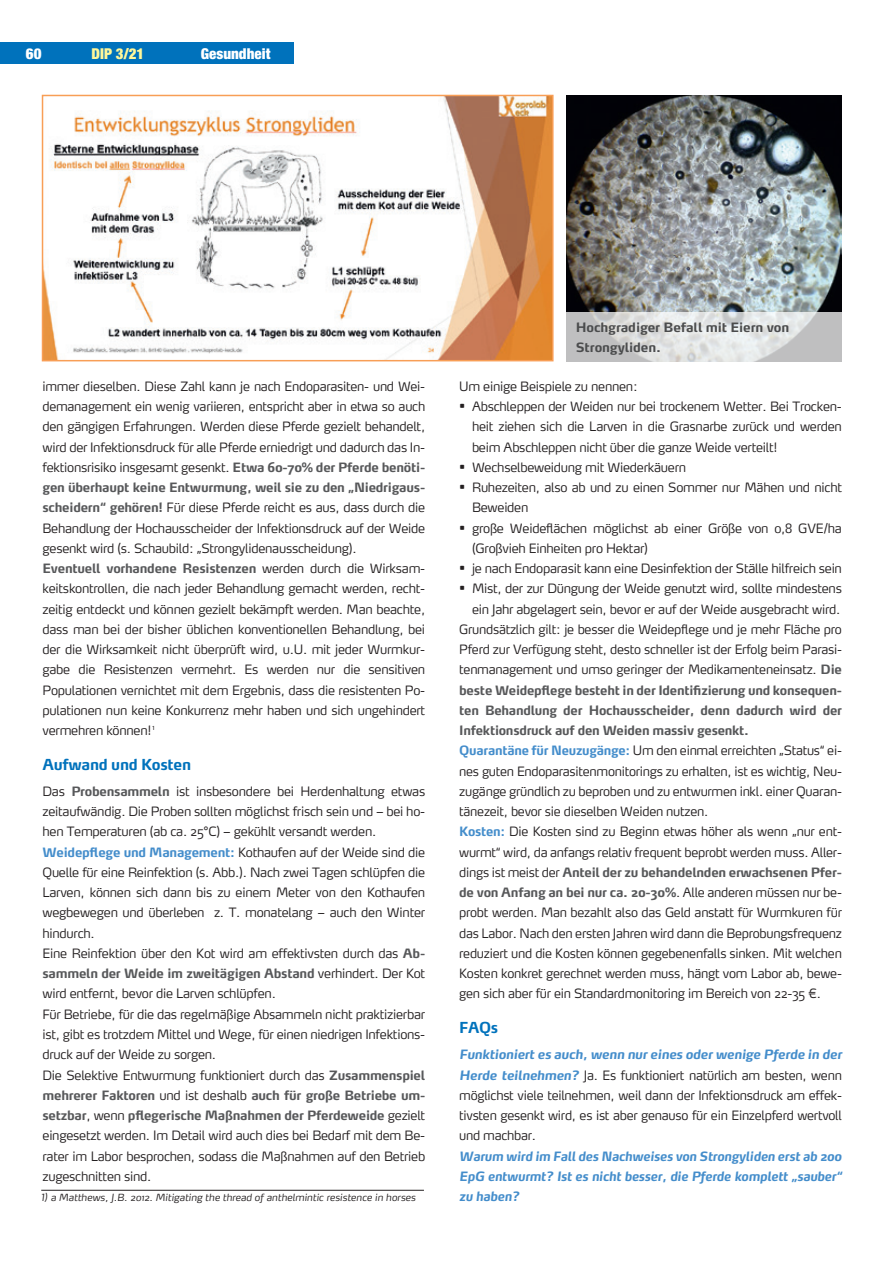
<style>
.page{position:relative;width:893px;height:1263px;background:#fff}
.page>*{position:absolute;margin:0;border:0;box-sizing:border-box;transform-origin:0 0}
.t1{font:700 15px "Max OT";letter-spacing:-.02em;color:#0072bc}
.t2{font:900 condensed 15px "Helvetica Neue";color:#fff}
.t3{font:900 condensed 15px "Helvetica Neue";color:#fff79a}
.t4{font:700 15px "Max OT";letter-spacing:-.02em;color:#0072bc;scale:.96 1}
.t5{font:300 12.75px/20.2px "Max OT";letter-spacing:-.02em;color:#231f20}
.t6{font:700 12.75px "Max OT";letter-spacing:-.02em;color:#57585a}
.t7{font:italic 700 12.75px/20.2px "Max OT";letter-spacing:-.02em;color:#448dcb;text-align:justify;scale:.96 1}
.t8{font:700 12.75px/19.5px "Max OT";letter-spacing:-.01em;color:#4b4c4d}
.t9{font:italic 300 9.75px "Max OT";color:#231f20}
.s1{font-weight:700;color:#57585a}
.s2{font-weight:700;color:#448dcb}
.s3{font-weight:900;font-size:15px}
.s4{font-weight:300;color:#231f20}
.s5{font-weight:700;font-style:italic;color:#448dcb}
</style>
<div class="page">
<div style="left:0;top:43px;width:293px;height:21px;background:#0072bc"></div>
<img style="left:45px;top:98px;width:506px;height:260px">
<div style="left:42px;top:95px;width:512px;height:266px;border:2px solid #f89e56"></div>
<img style="left:566px;top:95px;width:276px;height:218px">
<svg style="left:566px;top:313px;width:276px;height:49px;background:#d5d6d6"></svg>
<hr style="left:41px;top:1190px;width:383px;height:1px;background:#231f20">
<p class="t2" style="left:26px;top:44px;width:17px">60</p>
<p class="t3" style="left:92px;top:44px;width:54px">DIP 3/21</p>
<p class="t2" style="left:201px;top:44px;width:71px">Gesundheit</p>
<p class="t5" style="left:43px;top:376px;width:384px">immer dieselben. Diese Zahl kann je nach Endoparasiten- und Wei&shy;demanagement ein wenig variieren, entspricht aber in etwa so auch den gängigen Erfahrungen. Werden diese Pferde gezielt behandelt, wird der Infektionsdruck für alle Pferde erniedrigt und dadurch das In&shy;fektionsrisiko insgesamt gesenkt. <span class="s1">Etwa 60-70% der Pferde benöti&shy;gen überhaupt keine Entwurmung, weil sie zu den „Niedrigaus&shy;scheidern“ gehören!</span> Für diese Pferde reicht es aus, dass durch die Behandlung der Hochausscheider der Infektionsdruck auf der Weide gesenkt wird (s. Schaubild: „Strongylidenausscheidung).<br><span class="s1">Eventuell vorhandene Resistenzen</span> werden durch die Wirksam&shy;keitskontrollen, die nach jeder Behandlung gemacht werden, recht&shy;zeitig entdeckt und können gezielt bekämpft werden. Man beachte, dass man bei der bisher üblichen konventionellen Behandlung, bei der die Wirksamkeit nicht überprüft wird, u.U. mit jeder Wurmkur&shy;gabe die Resistenzen vermehrt. Es werden nur die sensitiven Populationen vernichtet mit dem Ergebnis, dass die resistenten Po&shy;pulationen nun keine Konkurrenz mehr haben und sich ungehindert vermehren können!<sup>1</sup></p>
<p class="t1" style="left:43px;top:754px;width:150px">Aufwand und Kosten</p>
<p class="t5" style="left:43px;top:781px;width:384px">Das <span class="s1">Probensammeln</span> ist insbesondere bei Herdenhaltung etwas zeitaufwändig. Die Proben sollten möglichst frisch sein und – bei ho&shy;hen Temperaturen (ab ca. 25°C) – gekühlt versandt werden.<br><span class="s2">Weidepflege und Management:</span> Kothaufen auf der Weide sind die Quelle für eine Reinfektion (s. Abb.). Nach zwei Tagen schlüpfen die Larven, können sich dann bis zu einem Meter von den Kothaufen wegbewegen und überleben z. T. monatelang – auch den Winter hindurch.<br>Eine Reinfektion über den Kot wird am effektivsten durch das <span class="s1">Ab&shy;sammeln der Weide im zweitägigen Abstand</span> verhindert. Der Kot wird entfernt, bevor die Larven schlüpfen.<br>Für Betriebe, für die das regelmäßige Absammeln nicht praktizierbar ist, gibt es trotzdem Mittel und Wege, für einen niedrigen Infektions&shy;druck auf der Weide zu sorgen.<br>Die Selektive Entwurmung funktioniert durch das <span class="s1">Zusammenspiel mehrerer Faktoren</span> und ist deshalb <span class="s1">auch für große Betriebe um&shy;setzbar</span>, wenn <span class="s1">pflegerische Maßnahmen der Pferdeweide</span> gezielt eingesetzt werden. Im Detail wird auch dies bei Bedarf mit dem Be&shy;rater im Labor besprochen, sodass die Maßnahmen auf den Betrieb zugeschnitten sind.</p>
<p class="t9" style="left:41px;top:1191px;width:376px">1) a Matthews, J.B. 2012. Mitigating the thread of anthelmintic resistence in horses</p>
<p class="t8" style="left:576px;top:317px;width:215px">Hochgradiger Befall mit Eiern von<br>Strongyliden.</p>
<p class="t5" style="left:459px;top:376px;width:180px">Um einige Beispiele zu nennen:</p>
<p class="t5" style="left:472px;top:396px;width:371px;text-align:justify;text-indent:-13px"><span class="s3">•</span> Abschleppen der Weiden nur bei trockenem Wetter. Bei Trocken&shy;heit ziehen sich die Larven in die Grasnarbe zurück und werden beim Abschleppen nicht über die ganze Weide verteilt!</p>
<p class="t5" style="left:459px;top:457px;width:228px"><span class="s3">•</span> Wechselbeweidung mit Wiederkäuern</p>
<p class="t5" style="left:472px;top:477px;width:371px;text-indent:-13px"><span class="s3">•</span> Ruhezeiten, also ab und zu einen Sommer nur Mähen und nicht<br>Beweiden</p>
<p class="t5" style="left:472px;top:518px;width:371px;text-indent:-13px"><span class="s3">•</span> große Weideflächen möglichst ab einer Größe von 0,8 GVE/ha (Großvieh Einheiten pro Hektar)</p>
<p class="t5" style="left:459px;top:558px;width:384px"><span class="s3">•</span> je nach Endoparasit kann eine Desinfektion der Ställe hilfreich sein</p>
<p class="t5" style="left:459px;top:578px;width:384px"><span class="s3">•</span> Mist, der zur Düngung der Weide genutzt wird, sollte mindestens</p>
<p class="t5" style="left:472px;top:599px;width:370px">ein Jahr abgelagert sein, bevor er auf der Weide ausgebracht wird.</p>
<p class="t5" style="left:459px;top:619px;width:384px">Grundsätzlich gilt: je besser die Weidepflege und je mehr Fläche pro</p>
<p class="t5" style="left:459px;top:639px;width:384px">Pferd zur Verfügung steht, desto schneller ist der Erfolg beim Parasi-</p>
<p class="t5" style="left:459px;top:659px;width:384px">tenmanagement und umso geringer der Medikamenteneinsatz. <span class="s1">Die</span></p>
<p class="t6" style="left:459px;top:682px;width:384px">beste Weidepflege besteht in der Identifizierung und konsequen-</p>
<p class="t6" style="left:459px;top:702px;width:384px">ten Behandlung der Hochausscheider, denn dadurch wird der</p>
<p class="t6" style="left:459px;top:722px;width:291px">Infektionsdruck auf den Weiden massiv gesenkt.</p>
<p class="t5" style="left:459px;top:740px;width:384px"><span class="s2">Quarantäne für Neuzugänge:</span> Um den einmal erreichten „Status“ ei-</p>
<p class="t5" style="left:459px;top:761px;width:384px">nes guten Endoparasitenmonitorings zu erhalten, ist es wichtig, Neu-</p>
<p class="t5" style="left:459px;top:781px;width:384px">zugänge gründlich zu beproben und zu entwurmen inkl. einer Quaran-</p>
<p class="t5" style="left:459px;top:801px;width:251px">tänezeit, bevor sie dieselben Weiden nutzen.</p>
<p class="t5" style="left:459px;top:821px;width:384px"><span class="s2">Kosten:</span> Die Kosten sind zu Beginn etwas höher als wenn „nur ent-</p>
<p class="t5" style="left:459px;top:842px;width:384px">wurmt“ wird, da anfangs relativ frequent beprobt werden muss. Aller-</p>
<p class="t6" style="left:459px;top:864px;width:384px"><span class="s4">dings ist meist der</span> Anteil der zu behandelnden erwachsenen Pfer-</p>
<p class="t6" style="left:459px;top:884px;width:384px">de von Anfang an bei nur ca. 20-30%<span class="s4">. Alle anderen müssen nur be-</span></p>
<p class="t5" style="left:459px;top:902px;width:384px">probt werden. Man bezahlt also das Geld anstatt für Wurmkuren für</p>
<p class="t5" style="left:459px;top:923px;width:384px">das Labor. Nach den ersten Jahren wird dann die Beprobungsfrequenz</p>
<p class="t5" style="left:459px;top:943px;width:384px">reduziert und die Kosten können gegebenenfalls sinken. Mit welchen</p>
<p class="t5" style="left:459px;top:963px;width:384px">Kosten konkret gerechnet werden muss, hängt vom Labor ab, bewe-</p>
<p class="t5" style="left:459px;top:983px;width:363px">gen sich aber für ein Standardmonitoring im Bereich von 22-35 €.</p>
<p class="t4" style="left:459px;top:1018px;width:42px">FAQs</p>
<p class="t5" style="left:459px;top:1044px;width:384px;text-align:justify"><span class="s5">Funktioniert es auch, wenn nur eines oder wenige Pferde in der Herde teilnehmen?</span> Ja. Es funktioniert natürlich am besten, wenn möglichst viele teilnehmen, weil dann der Infektionsdruck am effek&shy;tivsten gesenkt wird, es ist aber genauso für ein Einzelpferd wertvoll und machbar.</p>
<p class="t7" style="left:459px;top:1145px;width:400px">Warum wird im Fall des Nachweises von Strongyliden erst ab 200<br>EpG entwurmt? Ist es nicht besser, die Pferde komplett „sauber“ zu haben?</p>
</div>
